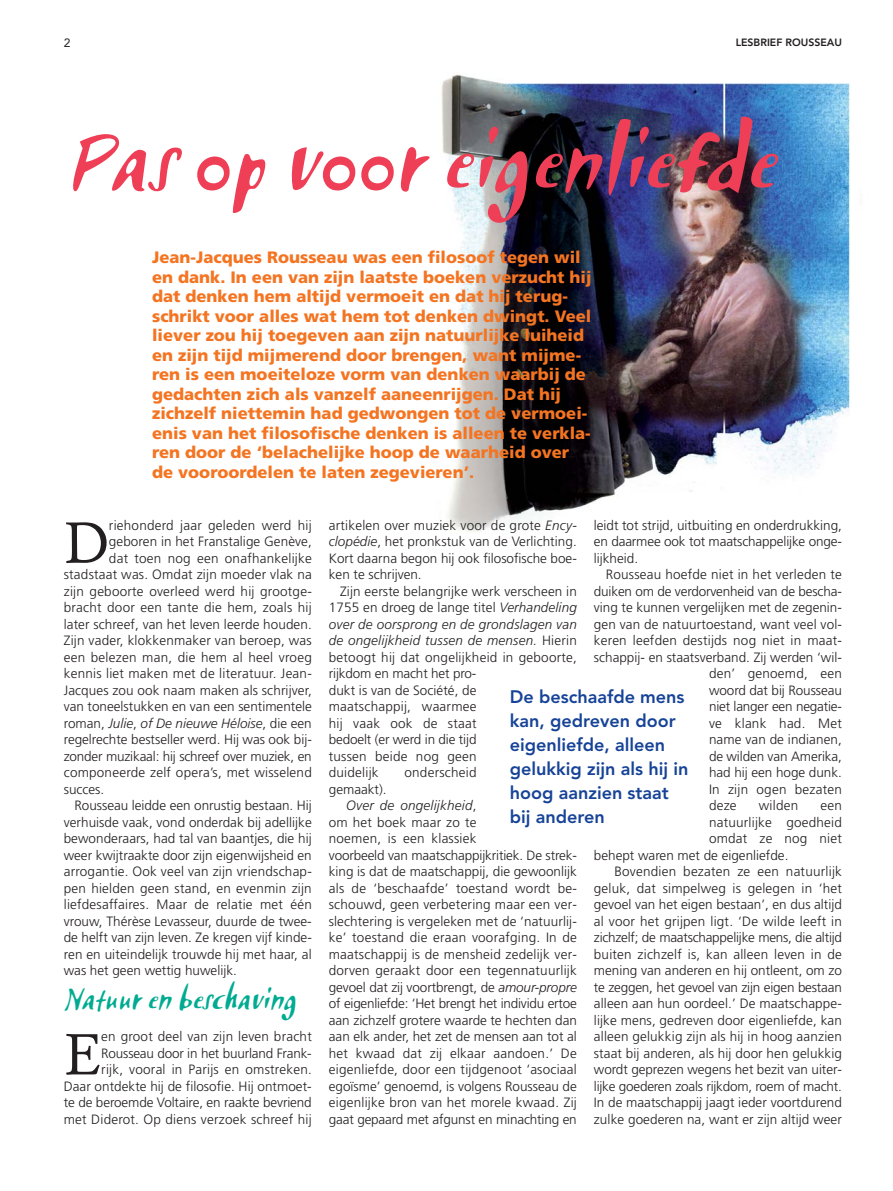
<style>
.page{position:relative;width:893px;height:1191px;background:#fff}
.page>*{position:absolute;margin:0;border:0;box-sizing:border-box;transform-origin:0 0}
.t1{font:italic 82.5px "Airstream ITCTT";color:#ef3f56}
.t2{font:59.55px "Eldorado";color:#231f20}
.t3{font:italic 28.5px "Airstream ITCTT";color:#00ab91}
.t4{font:800 18px/24px "Avenir LT";color:#164397}
.t5{font:900 16.5px/19.5px "Frutiger LT";color:#f47421}
.t6{font:300 13.5px/16.5px "Frutiger LT";letter-spacing:.005em;color:#231f20;text-align:justify}
.t7{font:300 13.5px "Frutiger LT";letter-spacing:-.015em;color:#231f20}
.t8{font:italic 300 13.5px "Frutiger LT";color:#231f20}
.t9{font:12px "Avenir LT";color:#231f20}
.t10{font:800 10.5px "Avenir LT";color:#231f20}
.s1{font-style:normal}
.s2{font-style:italic}
</style>
<div class="page">
<img style="left:441px;top:74px;width:409px;height:458px">
<p class="t9" style="left:64px;top:38px;width:8px">2</p>
<p class="t10" style="left:736px;top:38px;width:108px">LESBRIEF ROUSSEAU</p>
<h1 class="t1" style="left:64px;top:117px;width:735px">Pasopvooreigenliefde</h1>
<p class="t5" style="left:152px;top:249px;width:441px">Jean-Jacques Rousseau was een filosoof tegen wil en dank. In een van zijn laatste boeken verzucht hij dat denken hem altijd vermoeit en dat hij terug&shy;schrikt voor alles wat hem tot denken dwingt. Veel liever zou hij toegeven aan zijn natuurlijke luiheid en zijn tijd mijmerend door brengen, want mijme&shy;ren is een moeiteloze vorm van denken waarbij de gedachten zich als vanzelf aaneenrijgen. Dat hij zichzelf niettemin had gedwongen tot de vermoei&shy;enis van het filosofische denken is alleen te verkla&shy;ren door de ‘belachelijke hoop de waarheid over de vooroordelen te laten zegevieren’.</p>
<h2 class="t2" style="left:64px;top:509px;width:47px">D</h2>
<p class="t6" style="left:109px;top:518px;width:204px">riehonderd jaar geleden werd hij</p>
<p class="t6" style="left:109px;top:534px;width:204px">geboren in het Franstalige Genève,</p>
<p class="t6" style="left:109px;top:551px;width:204px">dat toen nog een onafhankelijke</p>
<p class="t6" style="left:64px;top:567px;width:250px">stadstaat was. Omdat zijn moeder vlak na</p>
<p class="t6" style="left:64px;top:584px;width:250px">zijn geboorte overleed werd hij grootge-</p>
<p class="t6" style="left:64px;top:600px;width:250px">bracht door een tante die hem, zoals hij</p>
<p class="t6" style="left:64px;top:617px;width:250px">later schreef, van het leven leerde houden.</p>
<p class="t6" style="left:64px;top:633px;width:250px">Zijn vader, klokkenmaker van beroep, was</p>
<p class="t6" style="left:64px;top:650px;width:250px">een belezen man, die hem al heel vroeg</p>
<p class="t6" style="left:64px;top:666px;width:250px">kennis liet maken met de literatuur. Jean-</p>
<p class="t6" style="left:64px;top:683px;width:250px">Jacques zou ook naam maken als schrijver,</p>
<p class="t6" style="left:64px;top:699px;width:250px">van toneelstukken en van een sentimentele</p>
<p class="t8" style="left:64px;top:717px;width:250px"><span class="s1">roman,</span> Julie<span class="s1">,</span> of De nieuwe Héloise<span class="s1">, die een</span></p>
<p class="t6" style="left:64px;top:732px;width:250px">regelrechte bestseller werd. Hij was ook bij-</p>
<p class="t7" style="left:64px;top:750px;width:249px">zonder muzikaal: hij schreef over muziek, en</p>
<p class="t6" style="left:64px;top:765px;width:250px">componeerde zelf opera’s, met wisselend</p>
<p class="t6" style="left:64px;top:782px;width:42px">succes.</p>
<p class="t6" style="left:74px;top:798px;width:239px">Rousseau leidde een onrustig bestaan. Hij</p>
<p class="t6" style="left:64px;top:815px;width:249px">verhuisde vaak, vond onderdak bij adellijke</p>
<p class="t6" style="left:64px;top:831px;width:249px">bewonderaars, had tal van baantjes, die hij</p>
<p class="t6" style="left:64px;top:848px;width:250px">weer kwijtraakte door zijn eigenwijsheid en</p>
<p class="t6" style="left:64px;top:864px;width:250px">arrogantie. Ook veel van zijn vriendschap-</p>
<p class="t6" style="left:64px;top:881px;width:250px">pen hielden geen stand, en evenmin zijn</p>
<p class="t6" style="left:64px;top:897px;width:250px">liefdesaffaires. Maar de relatie met één</p>
<p class="t6" style="left:64px;top:914px;width:249px">vrouw, Thérèse Levasseur, duurde de twee-</p>
<p class="t6" style="left:64px;top:930px;width:250px">de helft van zijn leven. Ze kregen vijf kinde-</p>
<p class="t6" style="left:64px;top:947px;width:250px">ren en uiteindelijk trouwde hij met haar, al</p>
<p class="t6" style="left:64px;top:963px;width:175px">was het geen wettig huwelijk.</p>
<h3 class="t3" style="left:64px;top:984px;width:242px">Natuurenbeschaving</h3>
<h2 class="t2" style="left:64px;top:1020px;width:39px">E</h2>
<p class="t6" style="left:64px;top:1029px;width:250px;text-align:right">en groot deel van zijn leven bracht Rousseau door in het buurland Frank-<br>rijk, vooral in Parijs en omstreken.<br>Daar ontdekte hij de filosofie. Hij ontmoet&shy;te de beroemde Voltaire, en raakte bevriend met Diderot. Op diens verzoek schreef hij</p>
<p class="t6" style="left:594px;top:518px;width:250px">leidt tot strijd, uitbuiting en onderdrukking, en daarmee ook tot maatschappelijke onge&shy;lijkheid.</p>
<p class="t6" style="left:606px;top:567px;width:238px">Rousseau hoefde niet in het verleden te</p>
<p class="t6" style="left:594px;top:584px;width:249px">duiken om de verdorvenheid van de bescha-</p>
<p class="t6" style="left:594px;top:600px;width:250px">ving te kunnen vergelijken met de zegenin-</p>
<p class="t6" style="left:594px;top:617px;width:250px">gen van de natuurtoestand, want veel vol-</p>
<p class="t6" style="left:594px;top:633px;width:250px">keren leefden destijds nog niet in maat-</p>
<p class="t6" style="left:594px;top:650px;width:250px">schappij- en staatsverband. Zij werden ‘wil-</p>
<p class="t6" style="left:709px;top:666px;width:134px">den’ genoemd, een</p>
<p class="t6" style="left:709px;top:683px;width:134px">woord dat bij Rousseau</p>
<p class="t7" style="left:709px;top:701px;width:134px">niet langer een negatie-</p>
<p class="t6" style="left:709px;top:716px;width:134px">ve klank had. Met</p>
<p class="t6" style="left:709px;top:732px;width:134px">name van de indianen,</p>
<p class="t6" style="left:709px;top:749px;width:134px">de wilden van Amerika,</p>
<p class="t6" style="left:709px;top:765px;width:134px">had hij een hoge dunk.</p>
<p class="t6" style="left:709px;top:782px;width:134px">In zijn ogen bezaten</p>
<p class="t6" style="left:709px;top:798px;width:29px">deze</p>
<p class="t6" style="left:759px;top:798px;width:41px">wilden</p>
<p class="t6" style="left:820px;top:798px;width:23px">een</p>
<p class="t6" style="left:709px;top:815px;width:134px">natuurlijke goedheid</p>
<p class="t6" style="left:709px;top:831px;width:134px">omdat ze nog niet</p>
<p class="t6" style="left:594px;top:848px;width:196px">behept waren met de eigenliefde.</p>
<p class="t6" style="left:614px;top:864px;width:229px">Bovendien bezaten ze een natuurlijk</p>
<p class="t6" style="left:594px;top:881px;width:250px">geluk, dat simpelweg is gelegen in ‘het</p>
<p class="t6" style="left:594px;top:897px;width:250px">gevoel van het eigen bestaan’, en dus altijd</p>
<p class="t6" style="left:594px;top:914px;width:250px">al voor het grijpen ligt. ‘De wilde leeft in</p>
<p class="t7" style="left:594px;top:932px;width:250px">zichzelf; de maatschappelijke mens, die altijd</p>
<p class="t6" style="left:594px;top:947px;width:250px">buiten zichzelf is, kan alleen leven in de</p>
<p class="t6" style="left:594px;top:963px;width:250px">mening van anderen en hij ontleent, om zo</p>
<p class="t7" style="left:594px;top:981px;width:250px">te zeggen, het gevoel van zijn eigen bestaan</p>
<p class="t6" style="left:594px;top:996px;width:250px">alleen aan hun oordeel.’ De maatschappe-</p>
<p class="t6" style="left:594px;top:1013px;width:250px">lijke mens, gedreven door eigenliefde, kan</p>
<p class="t6" style="left:594px;top:1029px;width:250px">alleen gelukkig zijn als hij in hoog aanzien</p>
<p class="t6" style="left:594px;top:1046px;width:250px">staat bij anderen, als hij door hen gelukkig</p>
<p class="t6" style="left:594px;top:1062px;width:250px">wordt geprezen wegens het bezit van uiter-</p>
<p class="t7" style="left:594px;top:1080px;width:250px">lijke goederen zoals rijkdom, roem of macht.</p>
<p class="t6" style="left:594px;top:1095px;width:249px">In de maatschappij jaagt ieder voortdurend</p>
<p class="t6" style="left:594px;top:1112px;width:250px">zulke goederen na, want er zijn altijd weer</p>
<p class="t6" style="left:329px;top:518px;width:250px">artikelen over muziek voor de grote <span class="s2">Ency&shy;clopédie</span>, het pronkstuk van de Verlichting.<br>Kort daarna begon hij ook filosofische boe&shy;ken te schrijven.</p>
<p class="t6" style="left:329px;top:584px;width:250px;text-align:left;text-indent:11px">Zijn eerste belangrijke werk verscheen in<br>1755 en droeg de lange titel <span class="s2">Verhandeling over de oorsprong en de grondslagen van de ongelijkheid tussen de mensen.</span> Hierin betoogt hij dat ongelijkheid in geboorte, rijkdom en macht het pro-<br>dukt is van de Société, de<br>maatschappij, waarmee<br>hij vaak ook de staat<br>bedoelt (er werd in die tijd<br>tussen beide nog geen<br>duidelijk</p>
<h3 class="t4" style="left:510px;top:686px;width:180px">De beschaafde mens kan, gedreven door eigenliefde, alleen gelukkig zijn als hij in hoog aanzien staat bij anderen</h3>
<p class="t6" style="left:404px;top:765px;width:74px">onderscheid</p>
<p class="t6" style="left:329px;top:782px;width:59px">gemaakt).</p>
<p class="t8" style="left:346px;top:800px;width:132px">Over de ongelijkheid<span class="s1">,</span></p>
<p class="t6" style="left:329px;top:815px;width:149px">om het boek maar zo te</p>
<p class="t6" style="left:329px;top:831px;width:149px">noemen, is een klassiek</p>
<p class="t6" style="left:329px;top:848px;width:249px">voorbeeld van maatschappijkritiek. De strek-</p>
<p class="t6" style="left:329px;top:864px;width:249px">king is dat de maatschappij, die gewoonlijk</p>
<p class="t6" style="left:329px;top:881px;width:250px">als de ‘beschaafde’ toestand wordt be-</p>
<p class="t6" style="left:329px;top:897px;width:250px">schouwd, geen verbetering maar een ver-</p>
<p class="t6" style="left:329px;top:914px;width:250px">slechtering is vergeleken met de ‘natuurlij-</p>
<p class="t6" style="left:329px;top:930px;width:250px">ke’ toestand die eraan voorafging. In de</p>
<p class="t6" style="left:329px;top:947px;width:250px">maatschappij is de mensheid zedelijk ver-</p>
<p class="t6" style="left:329px;top:963px;width:250px">dorven geraakt door een tegennatuurlijk</p>
<p class="t6" style="left:329px;top:980px;width:250px">gevoel dat zij voortbrengt, de <span class="s2">amour-propre</span></p>
<p class="t7" style="left:329px;top:998px;width:250px">of eigenliefde: ‘Het brengt het individu ertoe</p>
<p class="t6" style="left:329px;top:1013px;width:250px">aan zichzelf grotere waarde te hechten dan</p>
<p class="t6" style="left:329px;top:1029px;width:250px">aan elk ander, het zet de mensen aan tot al</p>
<p class="t6" style="left:329px;top:1046px;width:250px">het kwaad dat zij elkaar aandoen.’ De</p>
<p class="t6" style="left:329px;top:1062px;width:250px">eigenliefde, door een tijdgenoot ‘asociaal</p>
<p class="t6" style="left:329px;top:1079px;width:250px">egoïsme’ genoemd, is volgens Rousseau de</p>
<p class="t6" style="left:329px;top:1095px;width:250px">eigenlijke bron van het morele kwaad. Zij</p>
<p class="t6" style="left:329px;top:1112px;width:249px">gaat gepaard met afgunst en minachting en</p>
</div>
